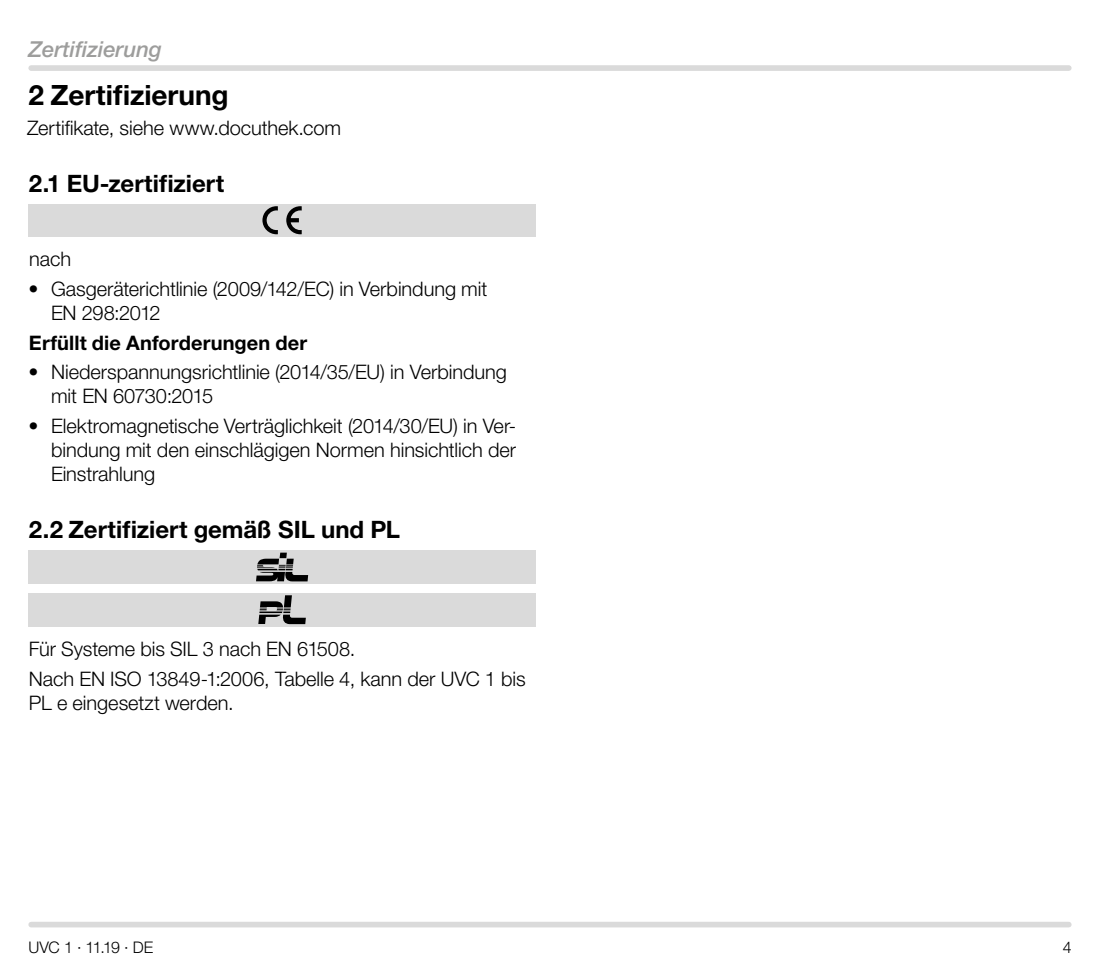
<style>
.page{position:relative;width:1100px;height:970px;background:#fff}
.page>*{position:absolute;margin:0;border:0;box-sizing:border-box;transform-origin:0 0}
.t1{font:700 28px "Helvetica Neue LT Pro";letter-spacing:-.005em;color:#000}
.t2{font:700 24px "Helvetica Neue LT Pro";color:#000}
.t3{font:italic 500 22px "Helvetica Neue LT Pro";color:#9d9d9c}
.t4{font:300 20px/24px "Helvetica Neue LT Pro";letter-spacing:-.005em;color:#000}
.t5{font:700 20px "Helvetica Neue LT Pro";letter-spacing:.005em;color:#000}
.t6{font:300 16px "Helvetica Neue LT Pro";letter-spacing:-.02em;color:#000}
</style>
<div class="page">
<div style="left:31px;top:921px;width:1038px;height:6px;background:#dadada"></div>
<div style="left:31px;top:65px;width:1038px;height:6px;background:#dadada"></div>
<div style="left:28px;top:204px;width:508px;height:33px;background:#dadada"></div>
<svg style="left:262px;top:206px;width:16px;height:28px"></svg>
<svg style="left:286px;top:206px;width:16px;height:28px"></svg>
<div style="left:28px;top:550px;width:508px;height:34px;background:#dadada"></div>
<svg style="left:256px;top:552px;width:52px;height:29px"></svg>
<div style="left:28px;top:593px;width:508px;height:33px;background:#dadada"></div>
<svg style="left:258px;top:595px;width:48px;height:29px"></svg>
<p class="t3" style="left:28px;top:36px;width:135px">Zertifizierung</p>
<h1 class="t1" style="left:29px;top:78px;width:201px">2 Zertifizierung</h1>
<p class="t4" style="left:27px;top:115px;width:316px">Zertifikate, siehe www.docuthek.com</p>
<p class="t2" style="left:29px;top:168px;width:197px">2.1 EU-zertifiziert</p>
<p class="t4" style="left:29px;top:247px;width:43px">nach</p>
<p class="t4" style="left:51px;top:276px;width:438px;text-indent:-23px">• Gasgeräterichtlinie (2009/142/EC) in Verbindung mit<br>EN 298:2012</p>
<p class="t5" style="left:29px;top:330px;width:280px">Erfüllt die Anforderungen der</p>
<p class="t4" style="left:51px;top:360px;width:457px;text-indent:-23px">• Niederspannungsrichtlinie (2014/35/EU) in Verbindung mit EN 60730:2015</p>
<p class="t4" style="left:51px;top:413px;width:467px;text-align:justify;text-indent:-23px">• Elektromagnetische Verträglichkeit (2014/30/EU) in Ver&shy;bindung mit den einschlägigen Normen hinsichtlich der Einstrahlung</p>
<p class="t2" style="left:29px;top:515px;width:373px">2.2 Zertifiziert gemäß SIL und PL</p>
<p class="t4" style="left:29px;top:634px;width:498px;line-height:29.6px">Für Systeme bis SIL 3 nach EN 61508.<br>Nach EN ISO 13849-1:2006, Tabelle 4, kann der UVC 1 bis</p>
<p class="t4" style="left:29px;top:690px;width:206px">PL e eingesetzt werden.</p>
<p class="t6" style="left:28px;top:937px;width:126px">UVC 1 · 11.19 · DE</p>
<p class="t6" style="left:1063px;top:937px;width:10px">4</p>
</div>
